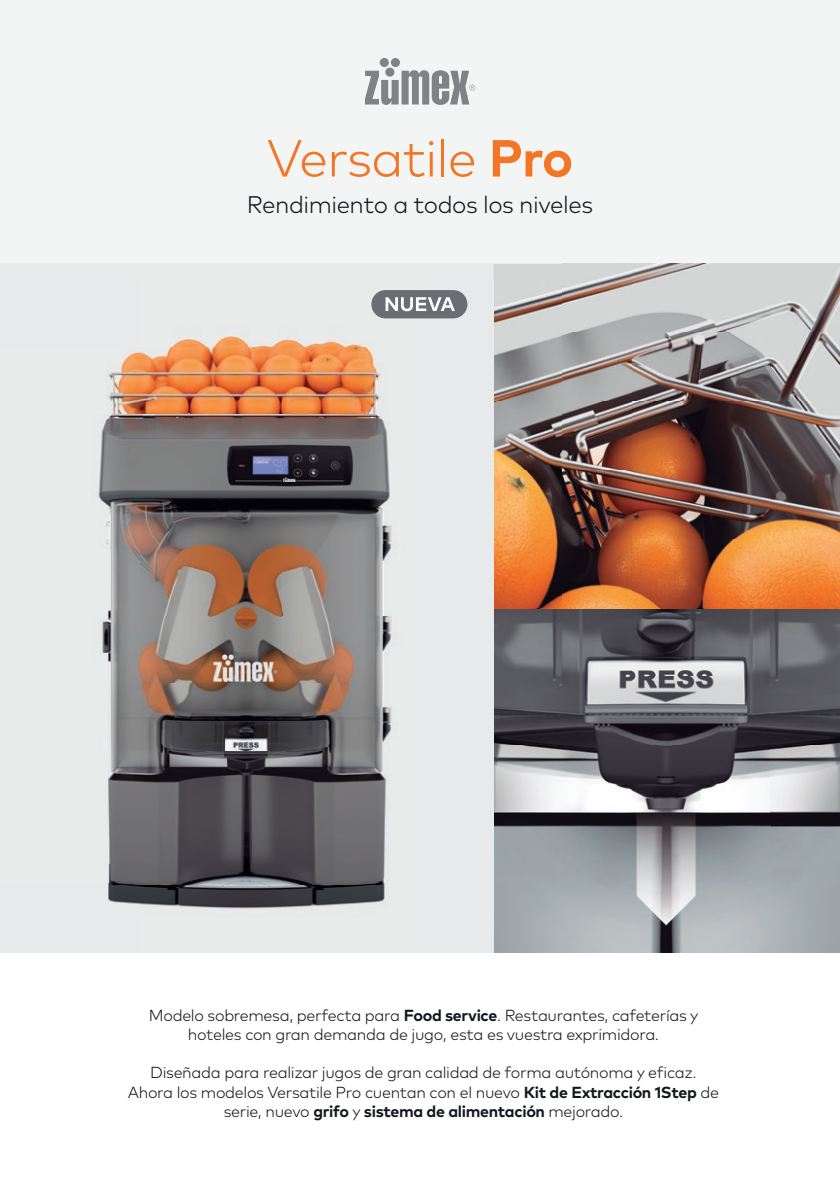
<style>
.page{position:relative;width:840px;height:1191px;background:#fff}
.page>*{position:absolute;margin:0;border:0;box-sizing:border-box;transform-origin:0 0}
.t1{font:300 52px "Mark Pro";letter-spacing:-.02em;color:#f47525}
.t2{font:300 24px "Mark Pro";letter-spacing:-.02em;color:#13161b}
.t3{font:300 16px/19.2px "Mark Pro";letter-spacing:-.02em;color:#13161b;text-align:center}
.s1{font-weight:700}
</style>
<div class="page">
<div style="left:0;top:0;width:839px;height:264px;background:#f3f5f4"></div>
<div style="left:0;top:264px;width:493px;height:688px;background:#e9eaea"></div>
<img style="left:493px;top:264px;width:346px;height:689px">
<img style="left:493px;top:608px;width:346px;height:1px">
<img style="left:98px;top:290px;width:370px;height:619px">
<div style="left:371px;top:290px;width:96px;height:28px;background:#6a6d71;border-radius:14px"></div>
<svg style="left:385px;top:297px;width:69px;height:14px"></svg>
<svg style="left:365px;top:58px;width:110px;height:47px"></svg>
<h1 class="t1" style="left:266px;top:119px;width:308px">Versatile <span class="s1">Pro</span></h1>
<h2 class="t2" style="left:247px;top:186px;width:347px">Rendimiento a todos los niveles</h2>
<p class="t3" style="left:149px;top:1004px;width:550px">Modelo sobremesa, perfecta para <span class="s1">Food service</span>. Restaurantes, cafeterías y hoteles con gran demanda de jugo, esta es vuestra exprimidora.</p>
<p class="t3" style="left:128px;top:1061px;width:592px">Diseñada para realizar jugos de gran calidad de forma autónoma y eficaz.<br>Ahora los modelos Versatile Pro cuentan con el nuevo <span class="s1">Kit de Extracción 1Step</span> de serie, nuevo <span class="s1">grifo</span> y <span class="s1">sistema de alimentación</span> mejorado.</p>
</div>
